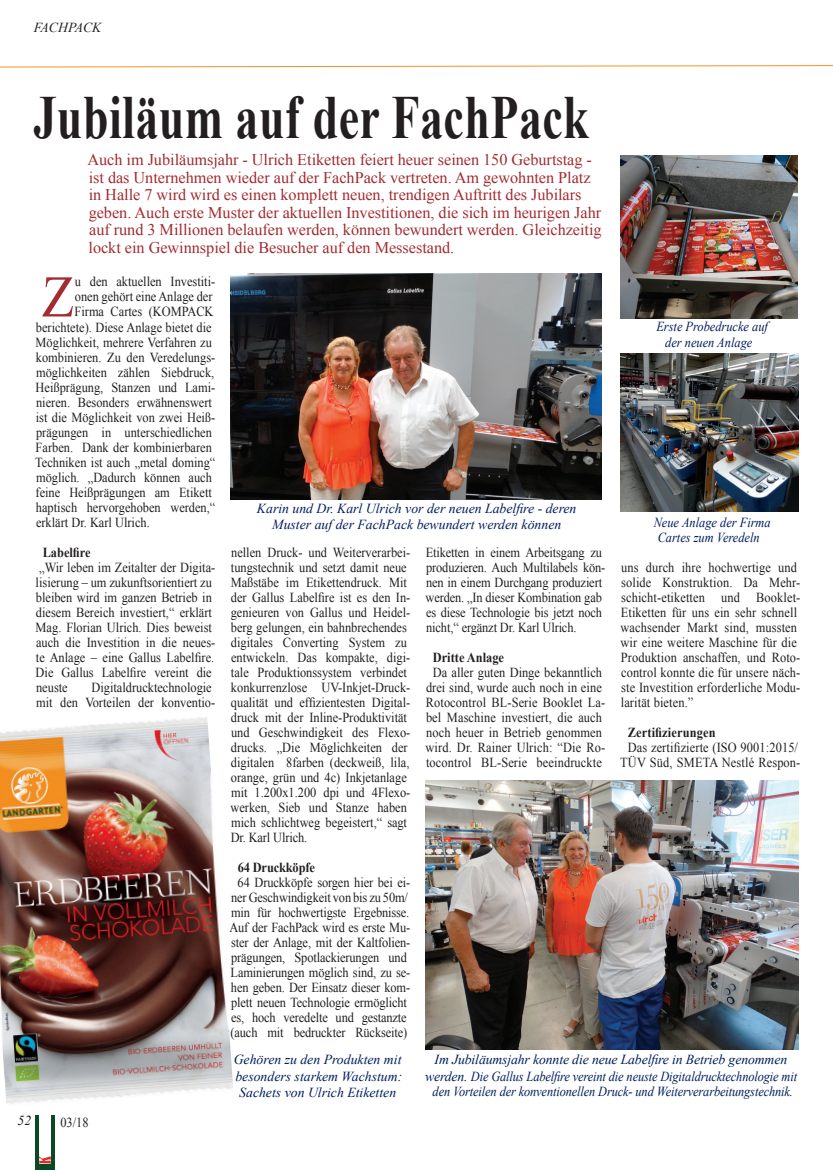
<style>
.page{position:relative;width:833px;height:1170px;background:#fff}
.page>*{position:absolute;margin:0;border:0;box-sizing:border-box;transform-origin:0 0}
.t1{font:700 61.25px "Times New Roman";letter-spacing:.01em;color:#231f20;scale:.75 1}
.t2{font:59px "Times New Roman";color:#a22c31;scale:.9 1}
.t3{font:16.25px/17.5px "Times New Roman";color:#a22c31}
.t4{font:13.75px/15px "Times New Roman";color:#231f20;scale:.9 1}
.t5{font:italic 13.75px/16.5px "Times New Roman";letter-spacing:-.01em;color:#011d5c;text-align:center}
.t6{font:italic 13.75px/15px "Times New Roman";letter-spacing:-.01em;color:#011d5c;text-align:center;scale:.9 1}
.t7{font:700 13.75px "Times New Roman";color:#231f20;scale:.9 1}
.t8{font:italic 13.75px "Times New Roman";color:#231f20}
</style>
<div class="page">
<svg style="left:0;top:65px;width:833px;height:2px"></svg>
<img style="left:35px;top:1115px;width:19px;height:54px">
<img style="left:39px;top:1115px;width:11px;height:47px">
<img style="left:230px;top:274px;width:371px;height:225px">
<img style="left:0;top:717px;width:233px;height:387px">
<img style="left:425px;top:780px;width:373px;height:269px">
<img style="left:621px;top:155px;width:176px;height:163px">
<img style="left:620px;top:353px;width:178px;height:159px">
<p class="t8" style="left:34px;top:18px;width:69px">FACHPACK</p>
<h1 class="t1" style="left:34px;top:75px;width:742px">Jubiläum auf der FachPack</h1>
<p class="t3" style="left:87px;top:151px;width:516px">Auch im Jubiläumsjahr - Ulrich Etiketten feiert heuer seinen 150 Geburtstag - ist das Unternehmen wieder auf der FachPack vertreten. Am gewohnten Platz in Halle 7 wird wird es einen komplett neuen, trendigen Auftritt des Jubilars geben. Auch erste Muster der aktuellen Investitionen, die sich im heurigen Jahr auf rund 3 Millionen belaufen werden, können bewundert werden. Gleichzeitig lockt ein Gewinnspiel die Besucher auf den Messestand.</p>
<h2 class="t2" style="left:42px;top:257px;width:38px">Z</h2>
<p class="t4" style="left:75px;top:274px;width:157px">u den aktuellen Investiti-</p>
<p class="t4" style="left:75px;top:289px;width:154px">onen gehört eine Anlage der</p>
<p class="t4" style="left:75px;top:304px;width:156px">Firma Cartes (KOMPACK</p>
<p class="t4" style="left:36px;top:319px;width:197px">berichtete). Diese Anlage bietet die</p>
<p class="t4" style="left:36px;top:334px;width:197px">Möglichkeit, mehrere Verfahren zu</p>
<p class="t4" style="left:36px;top:349px;width:201px">kombinieren. Zu den Veredelungs-</p>
<p class="t4" style="left:36px;top:364px;width:200px">möglichkeiten zählen Siebdruck,</p>
<p class="t4" style="left:36px;top:379px;width:201px">Heißprägung, Stanzen und Lami-</p>
<p class="t4" style="left:36px;top:394px;width:197px">nieren. Besonders erwähnenswert</p>
<p class="t4" style="left:36px;top:409px;width:201px">ist die Möglichkeit von zwei Heiß-</p>
<p class="t4" style="left:36px;top:424px;width:197px">prägungen in unterschiedlichen</p>
<p class="t4" style="left:36px;top:439px;width:197px">Farben. Dank der kombinierbaren</p>
<p class="t4" style="left:35px;top:454px;width:202px">Techniken ist auch „metal doming“</p>
<p class="t4" style="left:36px;top:469px;width:197px">möglich. „Dadurch können auch</p>
<p class="t4" style="left:36px;top:484px;width:198px">feine Heißprägungen am Etikett</p>
<p class="t4" style="left:36px;top:499px;width:201px">haptisch hervorgehoben werden,“</p>
<p class="t4" style="left:36px;top:514px;width:128px">erklärt Dr. Karl Ulrich.</p>
<p class="t7" style="left:43px;top:542px;width:55px">Labelfire</p>
<p class="t4" style="left:36px;top:559px;width:201px">„Wir leben im Zeitalter der Digita&shy;lisierung – um zukunftsorientiert zu bleiben wird im ganzen Betrieb in diesem Bereich investiert,“ erklärt<br>Mag. Florian Ulrich. Dies beweist auch die Investition in die neues&shy;te Anlage – eine Gallus Labelfire.<br>Die Gallus Labelfire vereint die neuste</p>
<p class="t4" style="left:36px;top:679px;width:201px;text-align:right">Digitaldrucktechnologie<br>mit den Vorteilen der konventio-</p>
<p class="t5" style="left:257px;top:499px;width:321px">Karin und Dr. Karl Ulrich vor der neuen Labelfire - deren<br>Muster auf der FachPack bewundert werden können</p>
<p class="t4" style="left:230px;top:544px;width:201px">nellen Druck- und Weiterverarbei&shy;tungstechnik und setzt damit neue Maßstäbe im Etikettendruck. Mit der Gallus Labelfire ist es den In&shy;genieuren von Gallus und Heidel&shy;berg gelungen, ein bahnbrechendes digitales Converting System zu entwickeln. Das kompakte, digi&shy;tale Produktionssystem verbindet konkurrenzlose UV-Inkjet-Druck&shy;qualität und effizientesten Digital&shy;druck mit der Inline-Produktivität und Geschwindigkeit des Flexo&shy;drucks. „Die Möglichkeiten der digitalen 8farben (deckweiß, lila, orange, grün und 4c) Inkjetanlage mit 1.200x1.200 dpi und 4Flexo&shy;werken, Sieb und Stanze haben mich schlichtweg begeistert,“ sagt Dr. Karl Ulrich.</p>
<p class="t7" style="left:238px;top:857px;width:87px">64 Druckköpfe</p>
<p class="t4" style="left:229px;top:874px;width:202px;text-align:center">64 Druckköpfe sorgen hier bei ei&shy;ner Geschwindigkeit von bis zu 50m/ min für hochwertigste Ergebnisse.<br>Auf der FachPack wird es erste Mu&shy;ster der Anlage, mit der Kaltfolien&shy;prägungen, Spotlackierungen und Laminierungen möglich sind, zu se&shy;hen geben. Der Einsatz dieser kom&shy;plett neuen Technologie ermöglicht es, hoch veredelte und gestanzte (auch mit bedruckter Rückseite)</p>
<p class="t4" style="left:425px;top:544px;width:201px">Etiketten in einem Arbeitsgang zu produzieren. Auch Multilabels kön&shy;nen in einem Durchgang produziert werden. „In dieser Kombination gab es diese Technologie bis jetzt noch nicht,“ ergänzt Dr. Karl Ulrich.</p>
<p class="t7" style="left:433px;top:647px;width:81px">Dritte Anlage</p>
<p class="t4" style="left:425px;top:664px;width:201px;text-align:center">Da aller guten Dinge bekanntlich drei sind, wurde auch noch in eine Rotocontrol BL-Serie Booklet La&shy;bel Maschine investiert, die auch noch heuer in Betrieb genommen wird. Dr. Rainer Ulrich: “Die Ro&shy;tocontrol BL-Serie beeindruckte</p>
<p class="t6" style="left:656px;top:319px;width:125px">Erste Probedrucke auf der neuen Anlage</p>
<p class="t6" style="left:653px;top:514px;width:131px;text-align:left">Neue Anlage der Firma<br>Cartes zum Veredeln</p>
<p class="t4" style="left:620px;top:559px;width:201px">uns durch ihre hochwertige und solide Konstruktion. Da Mehr&shy;schicht-etiketten und Booklet-<br>Etiketten für uns ein sehr schnell wachsender Markt sind, mussten wir eine weitere Maschine für die<br>Produktion anschaffen, und Roto&shy;control konnte die für unsere näch&shy;ste Investition erforderliche Modu&shy;larität bieten.”</p>
<p class="t7" style="left:628px;top:722px;width:99px">Zertifizierungen</p>
<p class="t4" style="left:620px;top:739px;width:202px;text-align:center">Das zertifizierte (ISO 9001:2015/<br>TÜV Süd, SMETA Nestlé Respon-</p>
<p class="t8" style="left:18px;top:1110px;width:15px">52</p>
<p class="t4" style="left:60px;top:1114px;width:33px">03/18</p>
<p class="t5" style="left:234px;top:1050px;width:170px;text-align:justify">Gehören zu den Produkten mit besonders starkem Wachstum:<br>Sachets von Ulrich Etiketten</p>
<p class="t5" style="left:425px;top:1050px;width:373px">Im Jubiläumsjahr konnte die neue Labelfire in Betrieb genommen werden. Die Gallus Labelfire vereint die neuste Digitaldrucktechnologie mit</p>
<p class="t6" style="left:432px;top:1083px;width:402px">den Vorteilen der konventionellen Druck- und Weiterverarbeitungstechnik.</p>
</div>
